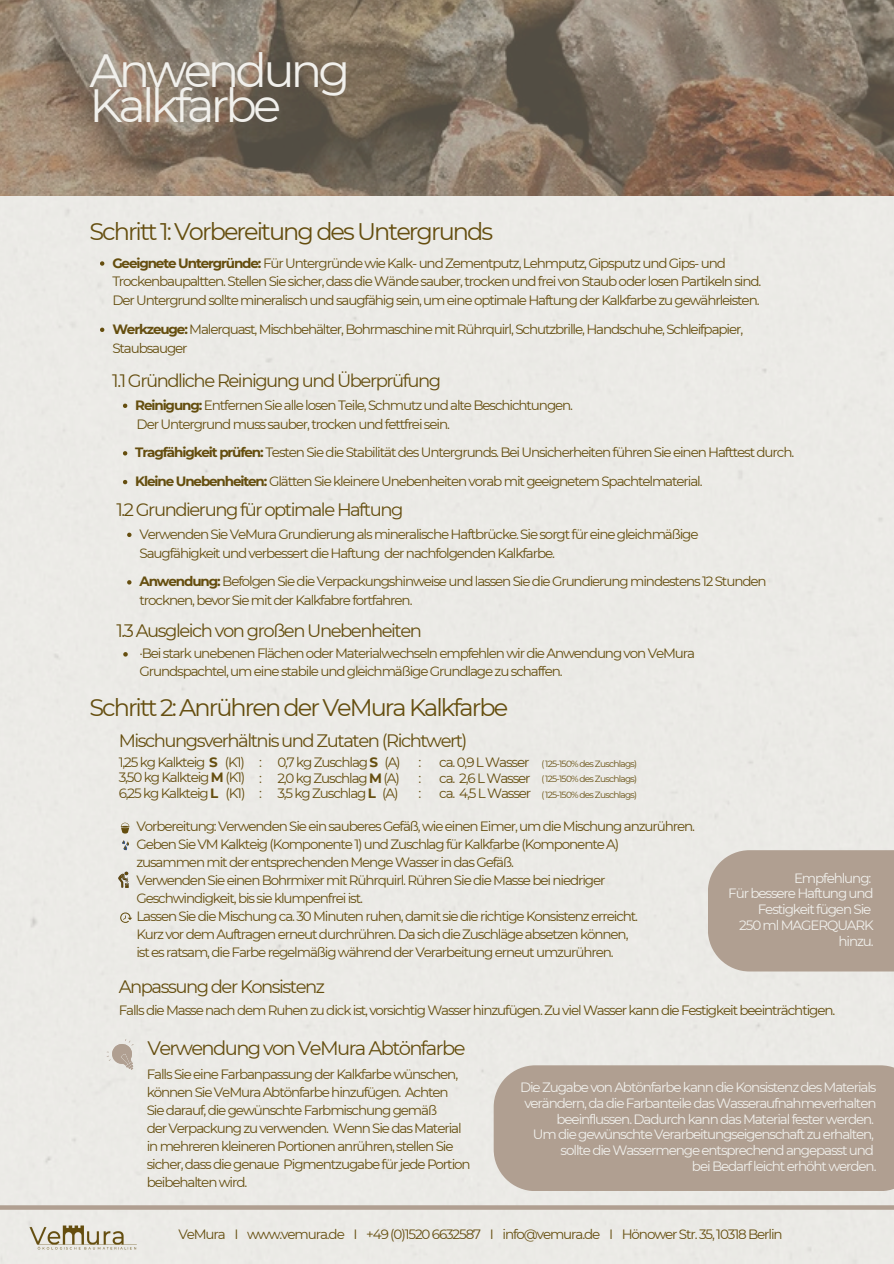
<style>
.page{position:relative;width:894px;height:1264px;background:#fff}
.page>*{position:absolute;margin:0;border:0;box-sizing:border-box;transform-origin:0 0}
.t1{font:46.5px/34.8px "Montserrat";letter-spacing:-.08em;color:#f1f0ec}
.t2{font:24px "Montserrat";letter-spacing:-.08em;color:#654e0f}
.t3{font:19.5px "Montserrat";letter-spacing:-.08em;color:#654e0f}
.t4{font:18px "Montserrat";letter-spacing:-.08em;color:#654e0f}
.t5{font:13.5px/18px "Montserrat";letter-spacing:-.08em;color:#654e0f}
.t6{font:13.5px/15.8px "Montserrat";letter-spacing:-.08em;color:#f1f0ec;text-align:right}
.t7{font:9px "Montserrat";letter-spacing:-.08em;color:#654e0f}
.s1{font-weight:700}
</style>
<div class="page">
<div style="left:0;top:196px;width:893px;height:1067px;background:#ebeae6"></div>
<img style="left:0;top:0;width:893px;height:196px">
<svg style="left:0;top:1205px;width:893px;height:4px;background:#b3a396"></svg>
<img style="left:24px;top:1212px;width:118px;height:47px">
<div style="left:707px;top:850px;width:186px;height:121px;background:#b09f91"></div>
<div style="left:493px;top:1065px;width:400px;height:126px;background:#b09f91"></div>
<svg style="left:121px;top:822px;width:8px;height:11px"></svg>
<svg style="left:122px;top:840px;width:7px;height:10px"></svg>
<img style="left:119px;top:871px;width:10px;height:16px">
<svg style="left:120px;top:912px;width:12px;height:10px"></svg>
<svg style="left:106px;top:1038px;width:35px;height:38px"></svg>
<svg style="left:100px;top:261px;width:4px;height:5px"></svg>
<svg style="left:100px;top:327px;width:4px;height:5px"></svg>
<svg style="left:123px;top:403px;width:4px;height:5px"></svg>
<svg style="left:123px;top:451px;width:4px;height:4px"></svg>
<svg style="left:123px;top:480px;width:4px;height:4px"></svg>
<svg style="left:127px;top:532px;width:4px;height:5px"></svg>
<svg style="left:127px;top:580px;width:4px;height:4px"></svg>
<svg style="left:123px;top:652px;width:5px;height:4px"></svg>
<p class="t1" style="left:89px;top:53px;width:262px">Anwendung<br>Kalkfarbe</p>
<p class="t2" style="left:89px;top:217px;width:405px">Schritt 1: Vorbereitung des Untergrunds</p>
<h4 class="t5" style="left:112px;top:253px;width:650px;line-height:18.8px"><span class="s1">Geeignete Untergründe:</span> Für Untergründe wie Kalk- und Zementputz, Lehmputz, Gipsputz und Gips- und<br>Trockenbaupaltten. Stellen Sie sicher, dass die Wände sauber, trocken und frei von Staub oder losen Partikeln sind.<br>Der Untergrund sollte mineralisch und saugfähig sein, um eine optimale Haftung der Kalkfarbe zu gewährleisten.</h4>
<p class="t5" style="left:112px;top:319px;width:632px;line-height:18.8px"><span class="s1">Werkzeuge:</span> Malerquast, Mischbehälter, Bohrmaschine mit Rührquirl, Schutzbrille, Handschuhe, Schleifpapier,<br>Staubsauger</p>
<p class="t4" style="left:112px;top:370px;width:330px">1.1 Gründliche Reinigung und Überprüfung</p>
<p class="t5" style="left:135px;top:396px;width:439px"><span class="s1">Reinigung:</span> Entfernen Sie alle losen Teile, Schmutz und alte Beschichtungen.</p>
<h3 class="t5" style="left:137px;top:415px;width:315px">Der Untergrund muss sauber, trocken und fettfrei sein.</h3>
<p class="t5" style="left:135px;top:443px;width:660px"><span class="s1">Tragfähigkeit prüfen:</span> Testen Sie die Stabilität des Untergrunds. Bei Unsicherheiten führen Sie einen Hafttest durch.</p>
<h2 class="t5" style="left:135px;top:472px;width:568px"><span class="s1">Kleine Unebenheiten:</span> Glätten Sie kleinere Unebenheiten vorab mit geeignetem Spachtelmaterial.</h2>
<h4 class="t4" style="left:116px;top:499px;width:288px">1.2 Grundierung für optimale Haftung</h4>
<h3 class="t5" style="left:139px;top:524px;width:560px;line-height:18.8px">Verwenden Sie VeMura Grundierung als mineralische Haftbrücke. Sie sorgt für eine gleichmäßige<br>Saugfähigkeit und verbessert die Haftung der nachfolgenden Kalkfarbe.</h3>
<p class="t5" style="left:139px;top:572px;width:628px;line-height:18.8px"><span class="s1">Anwendung:</span> Befolgen Sie die Verpackungshinweise und lassen Sie die Grundierung mindestens 12 Stunden trocknen, bevor Sie mit der Kalkfabre fortfahren.</p>
<p class="t4" style="left:116px;top:619px;width:307px">1.3 Ausgleich von großen Unebenheiten</p>
<p class="t5" style="left:139px;top:644px;width:557px">·Bei stark unebenen Flächen oder Materialwechseln empfehlen wir die Anwendung von VeMura<br>Grundspachtel, um eine stabile und gleichmäßige Grundlage zu schaffen.</p>
<h4 class="t2" style="left:89px;top:693px;width:420px">Schritt 2: Anrühren der VeMura Kalkfarbe</h4>
<p class="t4" style="left:119px;top:729px;width:350px">Mischungsverhältnis und Zutaten (Richtwert)</p>
<p class="t5" style="left:277px;top:754px;width:125px;line-height:15.8px;text-align:justify">0,7 kg Zuschlag <span class="s1">S</span> (A)<br>2,0 kg Zuschlag <span class="s1">M</span> (A)<br>3,5 kg Zuschlag <span class="s1">L</span></p>
<p class="t5" style="left:119px;top:754px;width:128px;line-height:15.8px;text-align:justify">1,25 kg Kalkteig <span class="s1">S</span> (K1)<br>3,50 kg Kalkteig <span class="s1">M</span> (K1)<br>6,25 kg Kalkteig <span class="s1">L</span> (K1)</p>
<p class="t5" style="left:418px;top:753px;width:4px">:</p>
<p class="t5" style="left:439px;top:754px;width:93px;line-height:15.8px">ca. 0,9 L Wasser ca. 2,6 L Wasser ca. 4,5 L Wasser</p>
<p class="t5" style="left:259px;top:753px;width:4px">:</p>
<h4 class="t5" style="left:259px;top:768px;width:4px">:</h4>
<p class="t5" style="left:259px;top:784px;width:4px">:</p>
<h4 class="t7" style="left:541px;top:758px;width:97px">( 125-150% des Zuschlags)</h4>
<p class="t7" style="left:541px;top:773px;width:97px">( 125-150% des Zuschlags)</p>
<h4 class="t5" style="left:136px;top:817px;width:560px">Vorbereitung: Verwenden Sie ein sauberes Gefäß, wie einen Eimer, um die Mischung anzurühren.</h4>
<h3 class="t5" style="left:136px;top:835px;width:484px">Geben Sie VM Kalkteig (Komponente 1) und Zuschlag für Kalkfarbe (Komponente A)</h3>
<p class="t5" style="left:136px;top:853px;width:379px">zusammen mit der entsprechenden Menge Wasser in das Gefäß.</p>
<p class="t5" style="left:136px;top:871px;width:503px">Verwenden Sie einen Bohrmixer mit Rührquirl. Rühren Sie die Masse bei niedriger Geschwindigkeit, bis sie klumpenfrei ist.<br>Lassen Sie die Mischung ca. 30 Minuten ruhen, damit sie die richtige Konsistenz erreicht.<br>Kurz vor dem Auftragen erneut durchrühren. Da sich die Zuschläge absetzen können,</p>
<h3 class="t5" style="left:136px;top:943px;width:478px">ist es ratsam, die Farbe regelmäßig während der Verarbeitung erneut umzurühren.</h3>
<h4 class="t4" style="left:119px;top:975px;width:208px">Anpassung der Konsistenz</h4>
<p class="t5" style="left:119px;top:1001px;width:718px">Falls die Masse nach dem Ruhen zu dick ist, vorsichtig Wasser hinzufügen. Zu viel Wasser kann die Festigkeit beeinträchtigen.</p>
<h4 class="t5" style="left:418px;top:768px;width:4px">:</h4>
<p class="t5" style="left:418px;top:784px;width:4px">:</p>
<p class="t5" style="left:382px;top:784px;width:18px">(A)</p>
<p class="t7" style="left:541px;top:789px;width:97px">( 125-150% des Zuschlags)</p>
<h1 class="t6" style="left:728px;top:869px;width:147px">Empfehlung:<br>Für bessere Haftung und<br>Festigkeit fügen Sie<br>250 ml MAGERQUARK hinzu.</h1>
<p class="t3" style="left:147px;top:1036px;width:319px">Verwendung von VeMura Abtönfarbe</p>
<p class="t5" style="left:147px;top:1064px;width:316px">Falls Sie eine Farbanpassung der Kalkfarbe wünschen, können Sie VeMura Abtönfarbe hinzufügen. Achten Sie darauf, die gewünschte Farbmischung gemäß<br>der Verpackung zu verwenden. Wenn Sie das Material</p>
<h3 class="t5" style="left:147px;top:1136px;width:325px">in mehreren kleineren Portionen anrühren, stellen Sie sicher, dass die genaue Pigmentzugabe fürjede Portion beibehalten wird.</h3>
<h2 class="t6" style="left:520px;top:1079px;width:358px">Die Zugabe von Abtönfarbe kann die Konsistenz des Materials verändern, da die Farbanteile das Wasseraufnahmeverhalten beeinflussen. Dadurch kann das Material fester werden.<br>Um die gewünschte Verarbeitungseigenschaft zu erhalten, sollte die Wassermenge entsprechend angepasst und</h2>
<p class="t6" style="left:691px;top:1158px;width:186px">bei Bedarf leicht erhöht werden.</p>
<h3 class="t5" style="left:178px;top:1225px;width:605px">VeMura I www.vemura.de I +49 (0)1520 6632587 I info@vemura.de I Hönower Str. 35, 10318 Berlin</h3>
</div>
